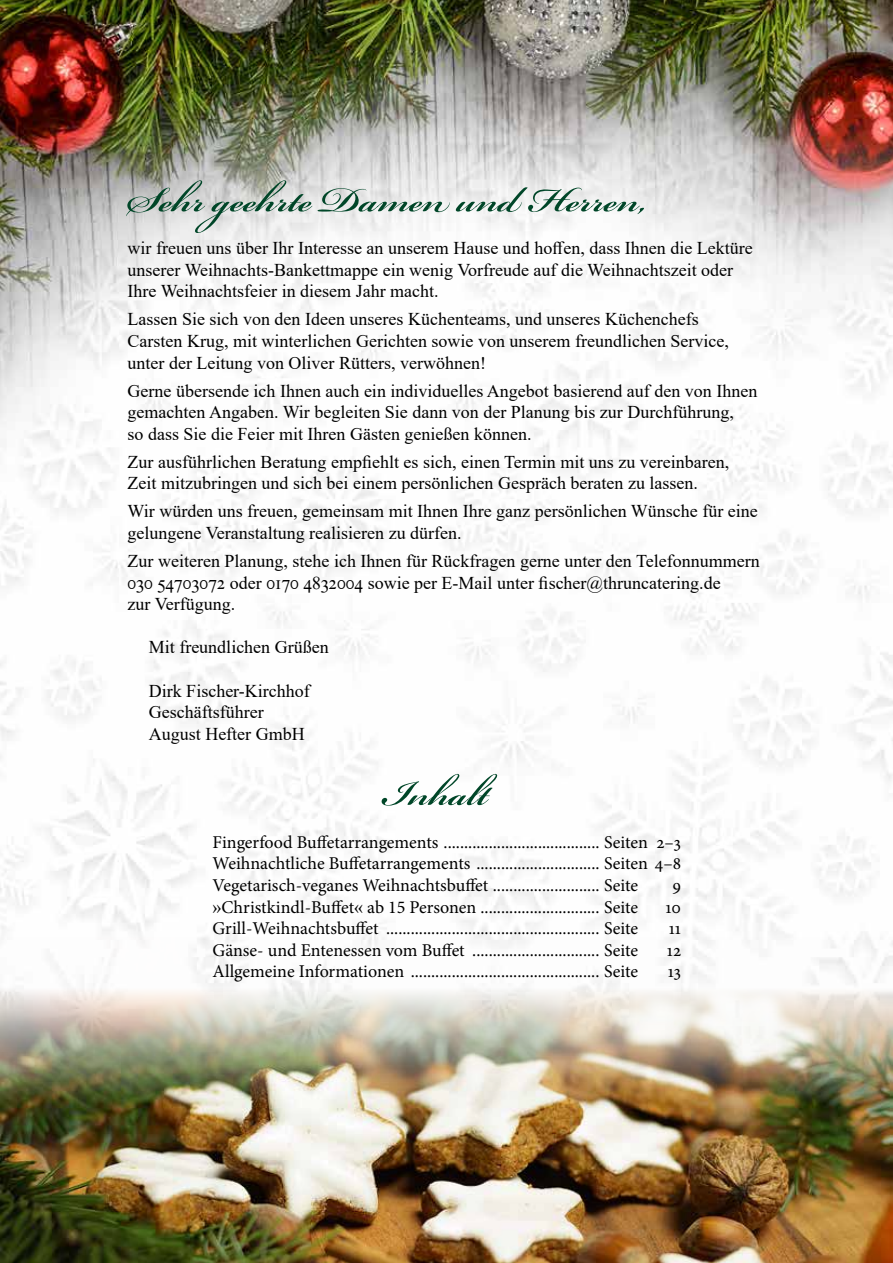
<style>
.page{position:relative;width:893px;height:1263px;background:#fff}
.page>*{position:absolute;margin:0;border:0;box-sizing:border-box;transform-origin:0 0}
.t1{font:600 54px "Bickham Script Pro 3";color:#004628}
.t2{font:18px/21.6px "Times New Roman";color:#000}
.t3{font:18px/21.6px "Minion Pro";color:#000;text-align:justify}
.s1{font-family:"Times New Roman"}
</style>
<div class="page">
<img style="left:0;top:0;width:893px;height:937px">
<img style="left:0;top:937px;width:893px;height:326px">
<h1 class="t1" style="left:128px;top:161px;width:521px">Sehr geehrte Damen und Herren,</h1>
<p class="t2" style="left:128px;top:237px;width:627px">wir freuen uns über Ihr Interesse an unserem Hause und hoffen, dass Ihnen die Lektüre unserer Weihnachts-Bankettmappe ein wenig Vorfreude auf die Weihnachtszeit oder<br>Ihre Weihnachtsfeier in diesem Jahr macht.</p>
<p class="t2" style="left:128px;top:308px;width:603px">Lassen Sie sich von den Ideen unseres Küchenteams, und unseres Küchenchefs<br>Carsten Krug, mit winterlichen Gerichten sowie von unserem freundlichen Service, unter der Leitung von Oliver Rütters, verwöhnen!</p>
<p class="t2" style="left:128px;top:379px;width:631px">Gerne übersende ich Ihnen auch ein individuelles Angebot basierend auf den von Ihnen gemachten Angaben. Wir begleiten Sie dann von der Planung bis zur Durchführung,<br>so dass Sie die Feier mit Ihren Gästen genießen können.</p>
<p class="t2" style="left:128px;top:450px;width:603px">Zur ausführlichen Beratung empfiehlt es sich, einen Termin mit uns zu vereinbaren,<br>Zeit mitzubringen und sich bei einem persönlichen Gespräch beraten zu lassen.</p>
<p class="t2" style="left:128px;top:500px;width:632px">Wir würden uns freuen, gemeinsam mit Ihnen Ihre ganz persönlichen Wünsche für eine gelungene Veranstaltung realisieren zu dürfen.</p>
<p class="t2" style="left:128px;top:550px;width:634px">Zur weiteren Planung, stehe ich Ihnen für Rückfragen gerne unter den Telefonnummern<br>030 54703072 oder 0170 4832004 sowie per E-Mail unter fischer@thruncatering.de<br>zur Verfügung.</p>
<p class="t2" style="left:149px;top:636px;width:181px">Mit freundlichen Grüßen</p>
<p class="t2" style="left:149px;top:679px;width:163px">Dirk Fischer-Kirchhof<br>Geschäftsführer<br>August Hefter GmbH</p>
<h1 class="t1" style="left:383px;top:754px;width:107px">Inhalt</h1>
<p class="t3" style="left:213px;top:831px;width:470px">Fingerfood Buffetarrangements ...................................... Seiten 2–3<br>Weihnachtliche Buffetarrangements .............................. Seiten 4–8<br>Vegetarisch-veganes Weihnachtsbuffet .......................... Seite</p>
<p class="t3" style="left:672px;top:874px;width:10px">9</p>
<p class="t3" style="left:213px;top:896px;width:427px"><span class="s1">»</span>Christkindl-Buffet<span class="s1">«</span> ab 15 Personen ............................. Seite</p>
<p class="t3" style="left:665px;top:896px;width:17px">10</p>
<p class="t3" style="left:213px;top:918px;width:427px">Grill-Weihnachtsbuffet .................................................... Seite</p>
<p class="t3" style="left:669px;top:918px;width:14px">11</p>
<p class="t3" style="left:213px;top:939px;width:427px">Gänse- und Entenessen vom Buffet ............................... Seite</p>
<p class="t3" style="left:667px;top:939px;width:16px">12</p>
<p class="t3" style="left:213px;top:961px;width:427px">Allgemeine Informationen .............................................. Seite</p>
<p class="t3" style="left:668px;top:961px;width:15px">13</p>
</div>
